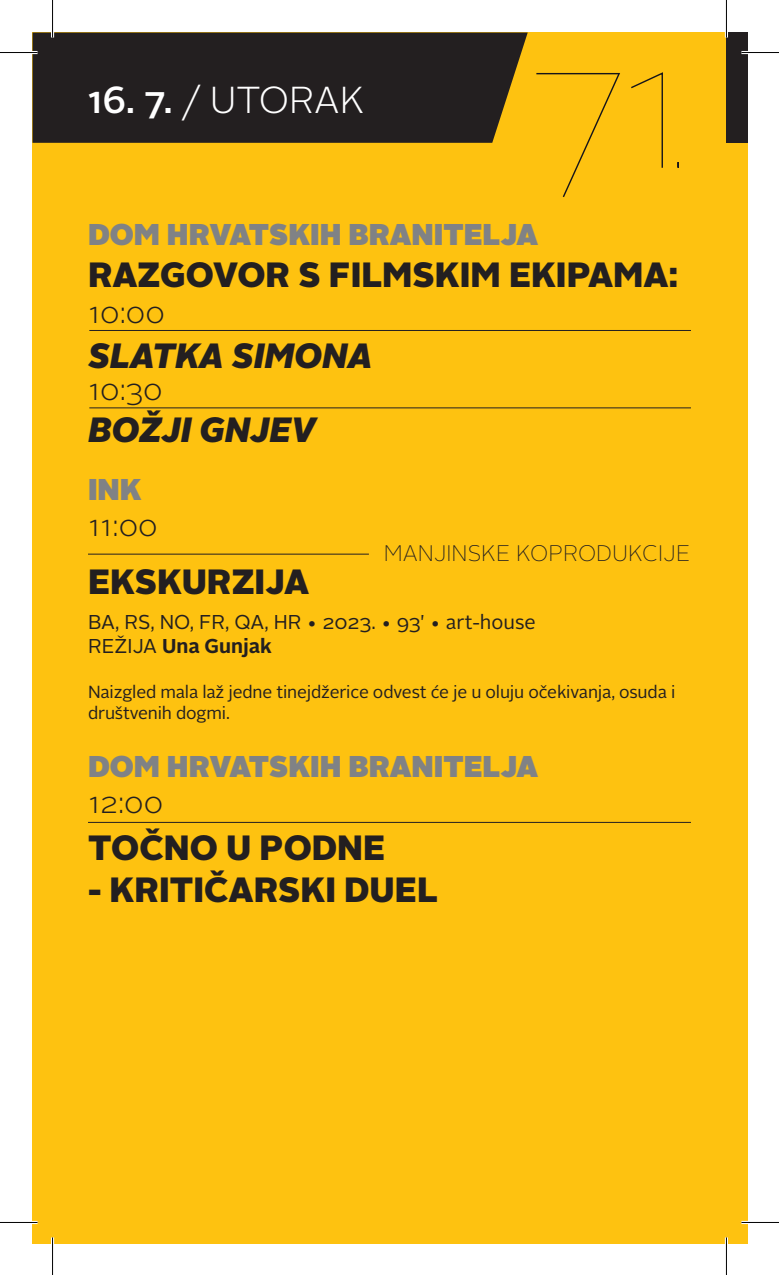
<style>
.page{position:relative;width:779px;height:1275px;background:#fff}
.page>*{position:absolute;margin:0;border:0;box-sizing:border-box;transform-origin:0 0}
.t1{font:300 37.5px "Alright Sans";color:#fff}
.t2{font:900 35px "Alright Sans";color:#231f20}
.t3{font:italic 900 35px "Alright Sans";color:#231f20}
.t4{font:900 30px "Alright Sans";color:#808285}
.t5{font:300 30px "Alright Sans";color:#231f20}
.t6{font:100 22.5px "Alright Sans";color:#231f20}
.t7{font:20px "Alright Sans";color:#231f20}
.t8{font:700 20px "Alright Sans";color:#231f20}
.t9{font:17.5px/21px "Alright Sans";letter-spacing:-.01em;color:#231f20}
.s1{font-weight:500}
.s2{font-weight:400}
</style>
<div class="page">
<div style="left:32px;top:32px;width:715px;height:1211px;background:#fec210"></div>
<div style="left:32px;top:32px;width:495px;height:111px;background:#231f20"></div>
<div style="left:726px;top:32px;width:21px;height:111px;background:#231f20"></div>
<svg style="left:536px;top:72px;width:143px;height:125px"></svg>
<hr style="left:88px;top:553px;width:281px;height:1px;background:#231f20">
<hr style="left:89px;top:330px;width:601px;height:1px;background:#231f20">
<hr style="left:89px;top:407px;width:601px;height:1px;background:#231f20">
<hr style="left:88px;top:822px;width:602px;height:1px;background:#231f20">
<hr style="left:0;top:51px;width:38px;height:3px;background:#fff">
<hr style="left:741px;top:51px;width:37px;height:3px;background:#fff">
<hr style="left:0;top:1220px;width:38px;height:3px;background:#fff">
<hr style="left:741px;top:1220px;width:37px;height:3px;background:#fff">
<hr style="left:51px;top:0;width:3px;height:38px;background:#fff">
<hr style="left:51px;top:1237px;width:3px;height:37px;background:#fff">
<hr style="left:724px;top:0;width:3px;height:38px;background:#fff">
<hr style="left:724px;top:1237px;width:3px;height:37px;background:#fff">
<hr style="left:0;top:52px;width:38px;height:1px;background:#000">
<hr style="left:741px;top:52px;width:37px;height:1px;background:#000">
<hr style="left:0;top:1221px;width:38px;height:1px;background:#000">
<hr style="left:741px;top:1221px;width:37px;height:1px;background:#000">
<hr style="left:52px;top:0;width:1px;height:38px;background:#000">
<hr style="left:52px;top:1237px;width:1px;height:37px;background:#000">
<hr style="left:725px;top:0;width:1px;height:38px;background:#000">
<hr style="left:725px;top:1237px;width:1px;height:37px;background:#000">
<p class="t1" style="left:88px;top:75px;width:278px"><span class="s1">16. 7.</span> / UTORAK</p>
<p class="t4" style="left:88px;top:212px;width:451px">DOM HRVATSKIH BRANITELJA</p>
<p class="t2" style="left:88px;top:249px;width:591px">RAZGOVOR S FILMSKIM EKIPAMA:</p>
<p class="t5" style="left:88px;top:292px;width:78px">10:00</p>
<p class="t3" style="left:88px;top:330px;width:285px">SLATKA SIMONA</p>
<p class="t5" style="left:88px;top:369px;width:76px">10:30</p>
<p class="t3" style="left:88px;top:405px;width:229px">BOŽJI GNJEV</p>
<p class="t4" style="left:88px;top:468px;width:55px">INK</p>
<p class="t5" style="left:88px;top:506px;width:71px">11:00</p>
<p class="t2" style="left:88px;top:556px;width:223px">EKSKURZIJA</p>
<p class="t7" style="left:88px;top:608px;width:449px">BA, RS, NO, FR, QA, HR • 2023. • 93' • art-house</p>
<p class="t8" style="left:88px;top:631px;width:185px"><span class="s2">REŽIJA</span> Una Gunjak</p>
<p class="t9" style="left:88px;top:681px;width:588px">Naizgled mala laž jedne tinejdžerice odvest će je u oluju očekivanja, osuda i društvenih dogmi.</p>
<p class="t6" style="left:383px;top:538px;width:308px">MANJINSKE KOPRODUKCIJE</p>
<p class="t4" style="left:88px;top:744px;width:451px">DOM HRVATSKIH BRANITELJA</p>
<p class="t5" style="left:88px;top:782px;width:77px">12:00</p>
<p class="t2" style="left:88px;top:822px;width:299px">TOČNO U PODNE</p>
<p class="t2" style="left:88px;top:864px;width:351px">- KRITIČARSKI DUEL</p>
</div>
